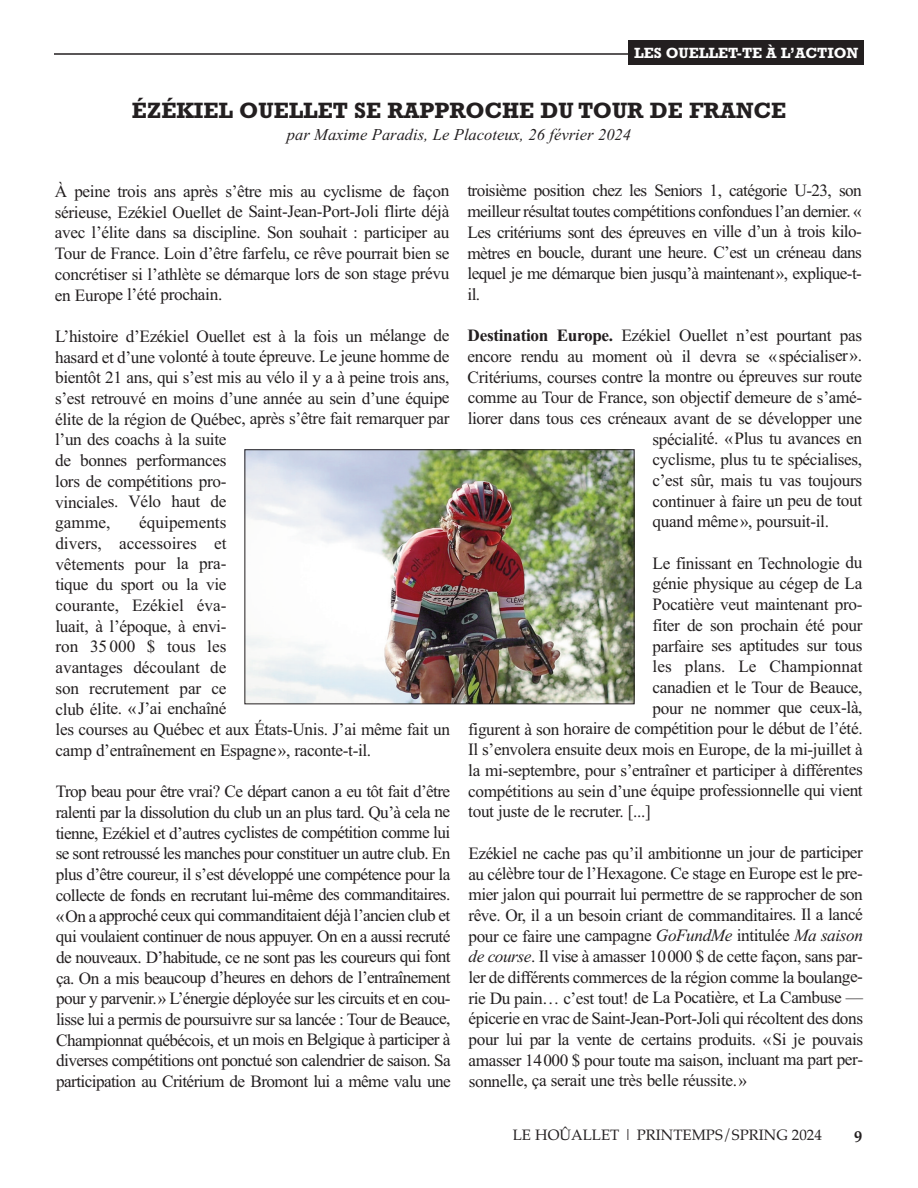
<style>
.page{position:relative;width:918px;height:1188px;background:#fff}
.page>*{position:absolute;margin:0;border:0;box-sizing:border-box;transform-origin:0 0}
.t1{font:700 22.5px "Rockwell";color:#231f20}
.t2{font:17.25px/20.7px "Times";letter-spacing:-.02em;color:#231f20;text-align:justify}
.t3{font:17.25px "Times";color:#231f20}
.t4{font:italic 16.5px "Times New Roman";color:#231f20}
.t5{font:700 16.5px "Palatino";color:#231f20}
.t6{font:15px "Palatino";color:#231f20}
.t7{font:700 15px "Rockwell";color:#fff}
.s1{font-family:"Times New Roman";font-weight:700}
.s2{font-family:"Times New Roman";font-style:italic}
</style>
<div class="page">
<hr style="left:54px;top:53px;width:810px;height:2px;background:#231f20">
<img style="left:246px;top:451px;width:386px;height:251px">
<div style="left:244px;top:449px;width:390px;height:255px;border:1px solid #231f20"></div>
<div style="left:628px;top:40px;width:236px;height:25px;background:#231f20"></div>
<p class="t7" style="left:634px;top:44px;width:226px">LES OUELLET-TE À L’ACTION</p>
<h1 class="t1" style="left:132px;top:97px;width:656px">ÉZÉKIEL OUELLET SE RAPPROCHE DU TOUR DE FRANCE</h1>
<p class="t4" style="left:287px;top:125px;width:346px">par Maxime Paradis, Le Placoteux, 26 février 2024</p>
<p class="t2" style="left:55px;top:180px;width:396px">À peine trois ans après s’être mis au cyclisme de façon sérieuse, Ezékiel Ouellet de Saint-Jean-Port-Joli flirte déjà avec l’élite dans sa discipline. Son souhait : participer au Tour de France. Loin d’être farfelu, ce rêve pourrait bien se concrétiser si l’athlète se démarque lors de son stage prévu en Europe l’été prochain.</p>
<p class="t2" style="left:55px;top:325px;width:396px;text-align:left">L’histoire d’Ezékiel Ouellet est à la fois un mélange de hasard et d’une volonté à toute épreuve. Le jeune homme de bientôt 21 ans, qui s’est mis au vélo il y a à peine trois ans, s’est retrouvé en moins d’une année au sein d’une équipe élite de la région de Québec, après s’être fait remarquer par l’un des coachs à la suite<br>de bonnes performances<br>lors de compétitions pro-<br>vinciales. Vélo haut de<br>gamme,</p>
<p class="t2" style="left:55px;top:512px;width:396px;text-align:left;text-indent:84px">équipements<br>divers, accessoires et<br>vêtements pour la pra-<br>tique du sport ou la vie<br>courante, Ezékiel éva-<br>luait, à l’époque, à envi-<br>ron 35000 $ tous les<br>avantages découlant de<br>son recrutement par ce<br>club élite. «J’ai enchaîné<br>les courses au Québec et aux États-Unis. J’ai même fait un camp d’entraînement en Espagne», raconte-t-il.</p>
<p class="t2" style="left:56px;top:781px;width:397px">Trop beau pour être vrai? Ce départ canon a eu tôt fait d’être ralenti par la dissolution du club un an plus tard. Qu’à cela ne tienne, Ezékiel et d’autres cyclistes de compétition comme lui se sont retroussé les manches pour constituer un autre club. En plus d’être coureur, il s’est développé une compétence pour la collecte de fonds en recrutant lui-même des commanditaires. «On a approché ceux qui commanditaient déjà l’ancien club et qui voulaient continuer de nous appuyer. On en a aussi recruté de nouveaux. D’habitude, ce ne sont pas les coureurs qui font ça. On a mis beaucoup d’heures en dehors de l’entraînement pour y parvenir.» L’énergie déployée sur les circuits et en cou&shy;lisse lui a permis de poursuivre sur sa lancée : Tour de Beauce, Championnat québécois, et un mois en Belgique à participer à diverses compétitions ont ponctué son calendrier de saison. Sa participation au Critérium de Bromont lui a même valu une</p>
<p class="t2" style="left:467px;top:180px;width:396px">troisième position chez les Seniors 1, catégorie U-23, son meilleur résultat toutes compétitions confondues l’an dernier. « Les critériums sont des épreuves en ville d’un à trois kilo&shy;mètres en boucle, durant une heure. C’est un créneau dans lequel je me démarque bien jusqu’à maintenant», explique-t&shy;il.</p>
<p class="t2" style="left:468px;top:325px;width:396px"><span class="s1">Destination Europe.</span> Ezékiel Ouellet n’est pourtant pas</p>
<p class="t2" style="left:468px;top:345px;width:396px">encore rendu au moment où il devra se «spécialiser».</p>
<p class="t2" style="left:468px;top:366px;width:396px">Critériums, courses contre la montre ou épreuves sur route</p>
<p class="t2" style="left:468px;top:387px;width:396px">comme au Tour de France, son objectif demeure de s’amé-</p>
<p class="t2" style="left:468px;top:408px;width:396px">liorer dans tous ces créneaux avant de se développer une</p>
<p class="t2" style="left:653px;top:428px;width:211px">spécialité. «Plus tu avances en</p>
<p class="t2" style="left:653px;top:449px;width:211px">cyclisme, plus tu te spécialises,</p>
<p class="t2" style="left:653px;top:470px;width:211px">c’est sûr, mais tu vas toujours</p>
<p class="t2" style="left:653px;top:490px;width:211px">continuer à faire un peu de tout</p>
<p class="t2" style="left:653px;top:511px;width:178px">quand même», poursuit-il.</p>
<p class="t2" style="left:653px;top:552px;width:211px">Le finissant en Technologie du</p>
<p class="t2" style="left:653px;top:573px;width:211px">génie physique au cégep de La</p>
<p class="t2" style="left:653px;top:594px;width:211px">Pocatière veut maintenant pro-</p>
<p class="t2" style="left:653px;top:614px;width:211px">fiter de son prochain été pour</p>
<p class="t2" style="left:653px;top:635px;width:211px">parfaire ses aptitudes sur tous</p>
<p class="t3" style="left:653px;top:656px;width:211px">les plans. Le Championnat</p>
<p class="t2" style="left:653px;top:677px;width:212px">canadien et le Tour de Beauce,</p>
<p class="t2" style="left:653px;top:697px;width:212px">pour ne nommer que ceux-là,</p>
<p class="t2" style="left:468px;top:718px;width:396px">figurent à son horaire de compétition pour le début de l’été.</p>
<p class="t2" style="left:468px;top:739px;width:396px">Il s’envolera ensuite deux mois en Europe, de la mi-juillet à</p>
<p class="t2" style="left:468px;top:759px;width:396px">la mi-septembre, pour s’entraîner et participer à différentes</p>
<p class="t2" style="left:468px;top:780px;width:396px">compétitions au sein d’une équipe professionnelle qui vient</p>
<p class="t2" style="left:468px;top:801px;width:184px">tout juste de le recruter. [...]</p>
<p class="t2" style="left:468px;top:842px;width:396px">Ezékiel ne cache pas qu’il ambitionne un jour de participer au célèbre tour de l’Hexagone. Ce stage en Europe est le pre&shy;mier jalon qui pourrait lui permettre de se rapprocher de son rêve. Or, il a un besoin criant de commanditaires. Il a lancé pour ce faire une campagne <span class="s2">GoFundMe</span> intitulée <span class="s2">Ma saison de course</span>. Il vise à amasser 10000 $ de cette façon, sans par&shy;ler de différents commerces de la région comme la boulange&shy;rie Du pain… c’est tout! de La Pocatière, et La Cambuse — épicerie en vrac de Saint-Jean-Port-Joli qui récoltent des dons pour lui par la vente de certains produits. «Si je pouvais amasser 14000 $ pour toute ma saison, incluant ma part per&shy;sonnelle, ça serait une très belle réussite.»</p>
<p class="t6" style="left:513px;top:1126px;width:311px">LE HOÛALLET | PRINTEMPS/SPRING 2024</p>
<p class="t5" style="left:854px;top:1126px;width:10px">9</p>
</div>
